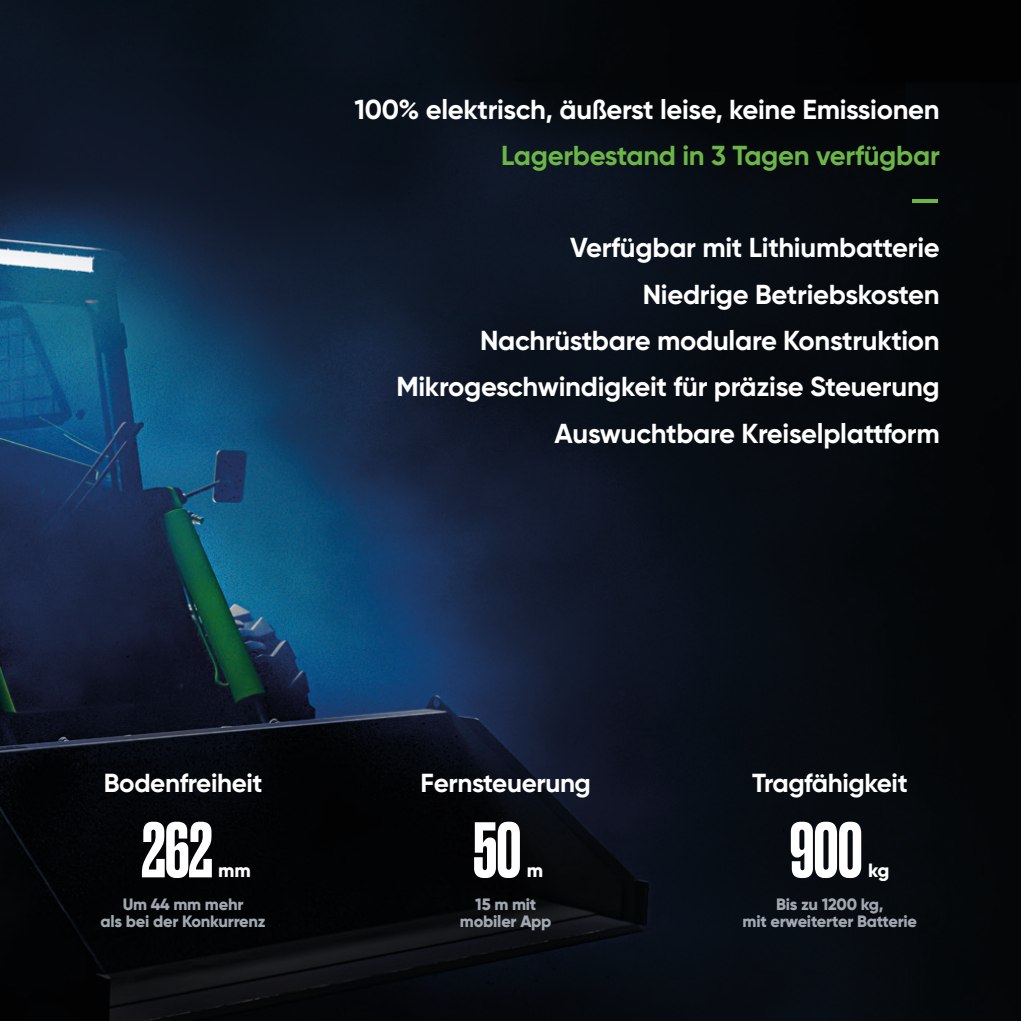
<style>
.page{position:relative;width:1021px;height:1021px;background:#fff}
.page>*{position:absolute;margin:0;border:0;box-sizing:border-box;transform-origin:0 0}
.t1{font:500 74.02px "Druk";letter-spacing:-.015em;color:#fff}
.t2{font:700 27.45px "Gilroy";letter-spacing:-.01em;color:#fff}
.t3{font:700 27.45px "Gilroy";letter-spacing:-.01em;color:#6cb647}
.t4{font:700 26.1px "Gilroy";letter-spacing:-.015em;color:#fff}
.t5{font:800 19.12px "Gilroy";color:#fff}
.t6{font:800 16.43px "Gilroy";letter-spacing:-.015em;color:#a2a8b1}
</style>
<div class="page">
<img style="left:0;top:0;width:1020px;height:1020px">
<hr style="left:912px;top:199px;width:26px;height:3px;background:#6cb647">
<p class="t2" style="left:354px;top:92px;width:586px">100% elektrisch, äußerst leise, keine Emissionen</p>
<p class="t3" style="left:501px;top:138px;width:440px">Lagerbestand in 3 Tagen verfügbar</p>
<p class="t2" style="left:570px;top:231px;width:371px">Verfügbar mit Lithiumbatterie</p>
<p class="t2" style="left:642px;top:277px;width:298px">Niedrige Betriebskosten</p>
<p class="t2" style="left:480px;top:323px;width:461px">Nachrüstbare modulare Konstruktion</p>
<p class="t2" style="left:396px;top:369px;width:545px">Mikrogeschwindigkeit für präzise Steuerung</p>
<p class="t2" style="left:554px;top:416px;width:386px">Auswuchtbare Kreiselplattform</p>
<p class="t4" style="left:104px;top:766px;width:160px">Bodenfreiheit</p>
<p class="t1" style="left:141px;top:799px;width:73px">262</p>
<p class="t5" style="left:218px;top:858px;width:34px">mm</p>
<p class="t6" style="left:123px;top:894px;width:122px">Um 44 mm mehr</p>
<p class="t6" style="left:101px;top:910px;width:167px">als bei der Konkurrenz</p>
<p class="t4" style="left:420px;top:766px;width:172px">Fernsteuerung</p>
<p class="t1" style="left:473px;top:799px;width:50px">50</p>
<p class="t5" style="left:527px;top:858px;width:18px">m</p>
<p class="t6" style="left:475px;top:894px;width:62px">15 m mit</p>
<p class="t6" style="left:460px;top:910px;width:93px">mobiler App</p>
<p class="t4" style="left:752px;top:766px;width:157px">Tragfähigkeit</p>
<p class="t1" style="left:789px;top:799px;width:75px">900</p>
<p class="t5" style="left:868px;top:858px;width:23px">kg</p>
<p class="t6" style="left:776px;top:894px;width:109px">Bis zu 1200 kg,</p>
<p class="t6" style="left:742px;top:910px;width:176px">mit erweiterter Batterie</p>
</div>
